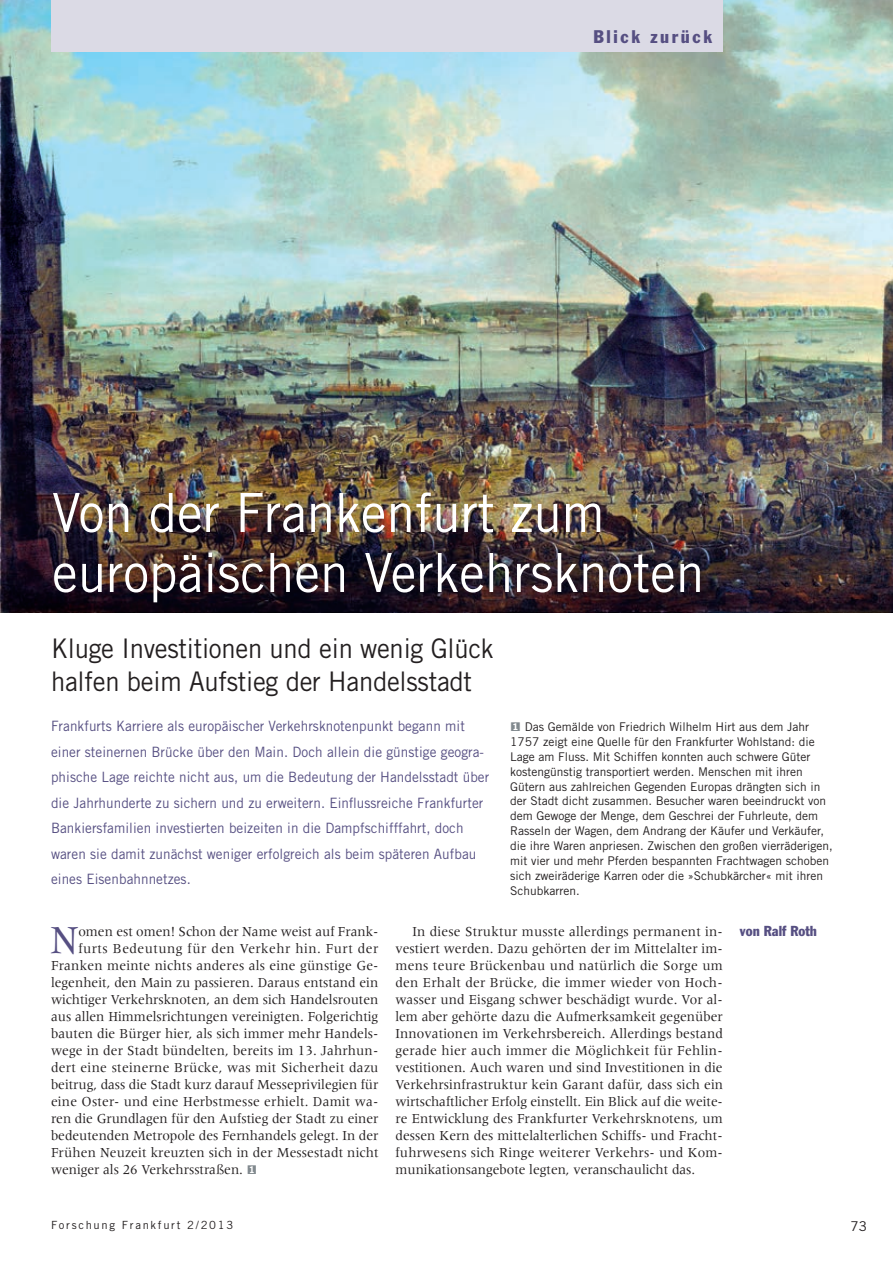
<style>
.page{position:relative;width:893px;height:1263px;background:#fff}
.page>*{position:absolute;margin:0;border:0;box-sizing:border-box;transform-origin:0 0}
.t1{font:54px/60px "Trade Gothic";color:#fff;scale:.95 1}
.t2{font:41.1px "Meridien";color:#564f82;scale:.95 1}
.t3{font:27px/33px "Trade Gothic";letter-spacing:-.01em;color:#231f20;scale:.95 1}
.t4{font:condensed 18px "Franklin Gothic";letter-spacing:.15em;color:#564f82}
.t5{font:14.25px/17px "Meridien";color:#231f20;text-align:justify;scale:.95 1}
.t6{font:14.25px/25.5px "Trade Gothic";letter-spacing:.005em;color:#564f82;scale:.95 1}
.t7{font:14.25px "Meridien";letter-spacing:.02em;color:#231f20;scale:.95 1}
.t8{font:14.25px "Meridien";letter-spacing:.03em;color:#231f20;scale:.95 1}
.t9{font:condensed 14.25px "Franklin Gothic";letter-spacing:.005em;color:#564f82}
.t10{font:13.5px "Trade Gothic";color:#231f20}
.t11{font:12px/14.9px "Trade Gothic";color:#231f20}
.t12{font:11.25px "Trade Gothic";letter-spacing:.15em;color:#231f20}
.s1{font-family:"Gothic Ziff";font-weight:500;color:#81898e}
.s2{font-family:"Gothic Ziff";font-weight:500;font-size:12px;color:#81898e}
</style>
<div class="page">
<img style="left:0;top:0;width:893px;height:612px">
<div style="left:51px;top:0;width:672px;height:51px;background:#dbdae5"></div>
<p class="t4" style="left:593px;top:26px;width:120px">Blick zurück</p>
<h1 class="t1" style="left:52px;top:482px;width:688px">Von der Frankenfurt zum europäischen Verkehrsknoten</h1>
<h3 class="t3" style="left:51px;top:631px;width:468px">Kluge Investitionen und ein wenig Glück halfen beim Aufstieg der Handelsstadt</h3>
<p class="t6" style="left:51px;top:713px;width:463px">Frankfurts Karriere als europäischer Verkehrsknotenpunkt begann mit einer steinernen Brücke über den Main. Doch allein die günstige geogra&shy;phische Lage reichte nicht aus, um die Bedeutung der Handelsstadt über die Jahrhunderte zu sichern und zu erweitern. Einflussreiche Frankfurter Bankiersfamilien investierten beizeiten in die Dampfschifffahrt, doch waren sie damit zunächst weniger erfolgreich als beim späteren Aufbau eines Eisenbahnnetzes.</p>
<p class="t11" style="left:510px;top:719px;width:324px"><span class="s1">1</span> Das Gemälde von Friedrich Wilhelm Hirt aus dem Jahr 1757 zeigt eine Quelle für den Frankfurter Wohlstand: die Lage am Fluss. Mit Schiffen konnten auch schwere Güter kostengünstig transportiert werden. Menschen mit ihren Gütern aus zahlreichen Gegenden Europas drängten sich in der Stadt dicht zusammen. Besucher waren beeindruckt von dem Gewoge der Menge, dem Geschrei der Fuhrleute, dem Rasseln der Wagen, dem Andrang der Käufer und Verkäufer, die ihre Waren anpriesen. Zwischen den großen vierräderigen, mit vier und mehr Pferden bespannten Frachtwagen schoben sich zweiräderige Karren oder die »Schubkärcher« mit ihren Schubkarren.</p>
<h2 class="t2" style="left:50px;top:917px;width:31px">N</h2>
<p class="t5" style="left:78px;top:922px;width:317px">omen est omen! Schon der Name weist auf Frank-</p>
<p class="t8" style="left:78px;top:940px;width:317px">furts Bedeutung für den Verkehr hin. Furt der</p>
<p class="t5" style="left:51px;top:956px;width:346px">Franken meinte nichts anderes als eine günstige Ge-</p>
<p class="t5" style="left:51px;top:973px;width:346px">legenheit, den Main zu passieren. Daraus entstand ein</p>
<p class="t5" style="left:51px;top:990px;width:346px">wichtiger Verkehrsknoten, an dem sich Handelsrouten</p>
<p class="t5" style="left:51px;top:1007px;width:346px">aus allen Himmelsrichtungen vereinigten. Folgerichtig</p>
<p class="t5" style="left:51px;top:1024px;width:346px">bauten die Bürger hier, als sich immer mehr Handels-</p>
<p class="t5" style="left:51px;top:1041px;width:346px">wege in der Stadt bündelten, bereits im 13. Jahrhun-</p>
<p class="t7" style="left:51px;top:1059px;width:346px">dert eine steinerne Brücke, was mit Sicherheit dazu</p>
<p class="t5" style="left:51px;top:1075px;width:346px">beitrug, dass die Stadt kurz darauf Messeprivilegien für</p>
<p class="t5" style="left:51px;top:1092px;width:346px">eine Oster- und eine Herbstmesse erhielt. Damit wa-</p>
<p class="t5" style="left:51px;top:1109px;width:346px">ren die Grundlagen für den Aufstieg der Stadt zu einer</p>
<p class="t5" style="left:51px;top:1126px;width:346px">bedeutenden Metropole des Fernhandels gelegt. In der</p>
<p class="t5" style="left:51px;top:1143px;width:346px">Frühen Neuzeit kreuzten sich in der Messestadt nicht</p>
<p class="t5" style="left:51px;top:1160px;width:218px">weniger als 26 Verkehrsstraßen. <span class="s2">1</span></p>
<p class="t5" style="left:395px;top:922px;width:346px;text-indent:17px">In diese Struktur musste allerdings permanent in&shy;vestiert werden. Dazu gehörten der im Mittelalter im&shy;mens teure Brückenbau und natürlich die Sorge um den Erhalt der Brücke, die immer wieder von Hoch&shy;wasser und Eisgang schwer beschädigt wurde. Vor al&shy;lem aber gehörte dazu die Aufmerksamkeit gegenüber Innovationen im Verkehrsbereich. Allerdings bestand gerade hier auch immer die Möglichkeit für Fehlin&shy;vestitionen. Auch waren und sind Investitionen in die Verkehrsinfrastruktur kein Garant dafür, dass sich ein wirtschaftlicher Erfolg einstellt. Ein Blick auf die weite&shy;re Entwicklung des Frankfurter Verkehrsknotens, um dessen Kern des mittelalterlichen Schiffs- und Fracht&shy;fuhrwesens sich Ringe weiterer Verkehrs- und Kom&shy;munikationsangebote legten, veranschaulicht das.</p>
<p class="t9" style="left:740px;top:922px;width:79px">von Ralf Roth</p>
<p class="t12" style="left:51px;top:1218px;width:184px">Forschung Frankfurt 2/2013</p>
<p class="t10" style="left:850px;top:1217px;width:18px">73</p>
</div>
